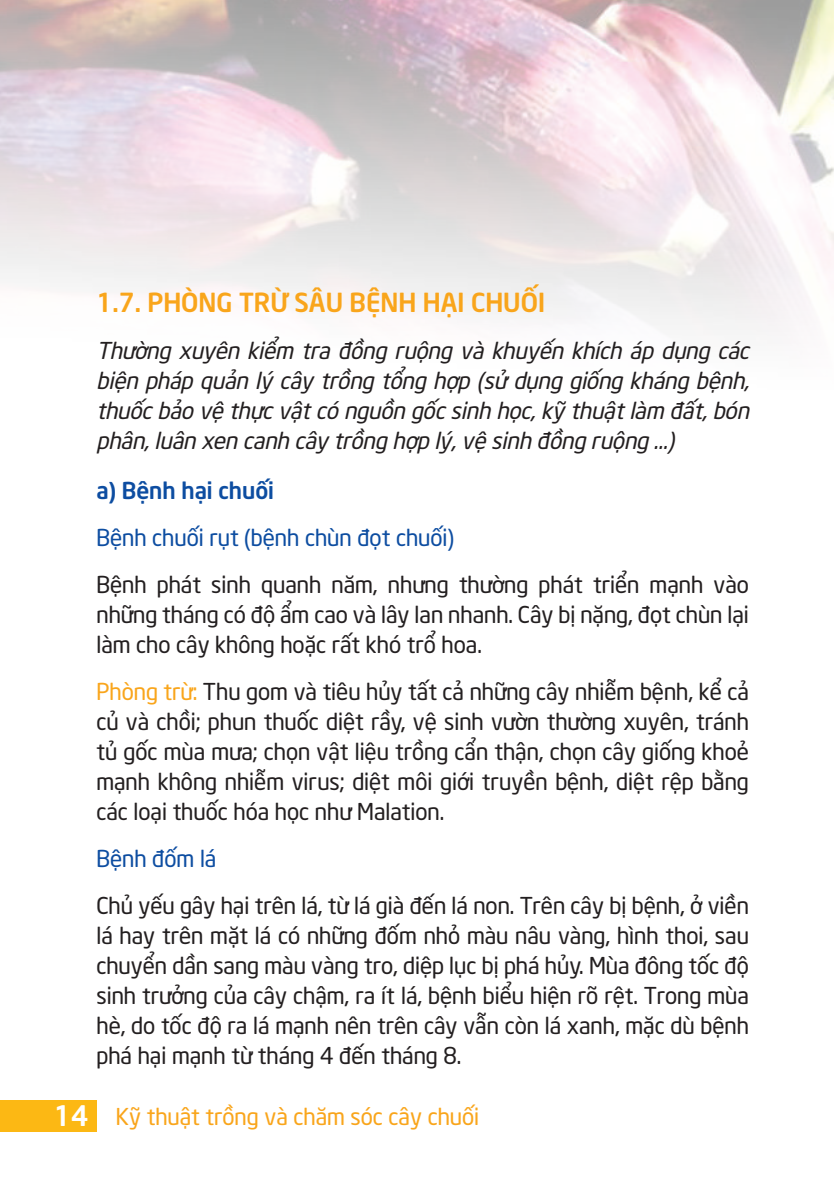
<style>
.page{position:relative;width:834px;height:1185px;background:#fff}
.page>*{position:absolute;margin:0;border:0;box-sizing:border-box;transform-origin:0 0}
.t1{font:700 26px "UTM Neo Sans Intel";color:#f9a51b}
.t2{font:23px/30px "UTM Neo Sans Intel";color:#231f20;text-align:justify}
.t3{font:italic 23px/30px "UTM Neo Sans Intel";color:#231f20;text-align:justify}
.t4{font:23px "UTM Neo Sans Intel";color:#0d4da1}
.t5{font:23px "UTM Neo Sans Intel";color:#f9a51b}
.t6{font:700 23px "UTM Neo Sans Intel";color:#0d4da1}
.s1{color:#f9a51b}
.s2{font-weight:700;font-size:28px;color:#fff}
</style>
<div class="page">
<div style="left:0;top:1100px;width:96px;height:32px;background:#fcb814"></div>
<img style="left:0;top:0;width:833px;height:332px">
<p class="t1" style="left:96px;top:281px;width:450px">1.7. PHÒNG TRỪ SÂU BỆNH HẠI CHUỐI</p>
<p class="t3" style="left:96px;top:333px;width:653px">Thường xuyên kiểm tra đồng ruộng và khuyến khích áp dụng các biện pháp quản lý cây trồng tổng hợp (sử dụng giống kháng bệnh, thuốc bảo vệ thực vật có nguồn gốc sinh học, kỹ thuật làm đất, bón phân, luân xen canh cây trồng hợp lý, vệ sinh đồng ruộng …)</p>
<p class="t6" style="left:96px;top:471px;width:179px">a) Bệnh hại chuối</p>
<p class="t4" style="left:96px;top:519px;width:359px">Bệnh chuối rụt (bệnh chùn đọt chuối)</p>
<p class="t2" style="left:96px;top:567px;width:653px">Bệnh phát sinh quanh năm, nhưng thường phát triển mạnh vào những tháng có độ ẩm cao và lây lan nhanh. Cây bị nặng, đọt chùn lại làm cho cây không hoặc rất khó trổ hoa.</p>
<p class="t2" style="left:96px;top:674px;width:653px"><span class="s1">Phòng trừ:</span> Thu gom và tiêu hủy tất cả những cây nhiễm bệnh, kể cả củ và chồi; phun thuốc diệt rầy, vệ sinh vườn thường xuyên, tránh tủ gốc mùa mưa; chọn vật liệu trồng cẩn thận, chọn cây giống khoẻ mạnh không nhiễm virus; diệt môi giới truyền bệnh, diệt rệp bằng các loại thuốc hóa học như Malation.</p>
<p class="t4" style="left:96px;top:840px;width:121px">Bệnh đốm lá</p>
<p class="t2" style="left:96px;top:888px;width:653px">Chủ yếu gây hại trên lá, từ lá già đến lá non. Trên cây bị bệnh, ở viền lá hay trên mặt lá có những đốm nhỏ màu nâu vàng, hình thoi, sau chuyển dần sang màu vàng tro, diệp lục bị phá hủy. Mùa đông tốc độ sinh trưởng của cây chậm, ra ít lá, bệnh biểu hiện rõ rệt. Trong mùa hè, do tốc độ ra lá mạnh nên trên cây vẫn còn lá xanh, mặc dù bệnh phá hại mạnh từ tháng 4 đến tháng 8.</p>
<p class="t5" style="left:54px;top:1098px;width:426px"><span class="s2">14</span> Kỹ thuật trồng và chăm sóc cây chuối</p>
</div>
